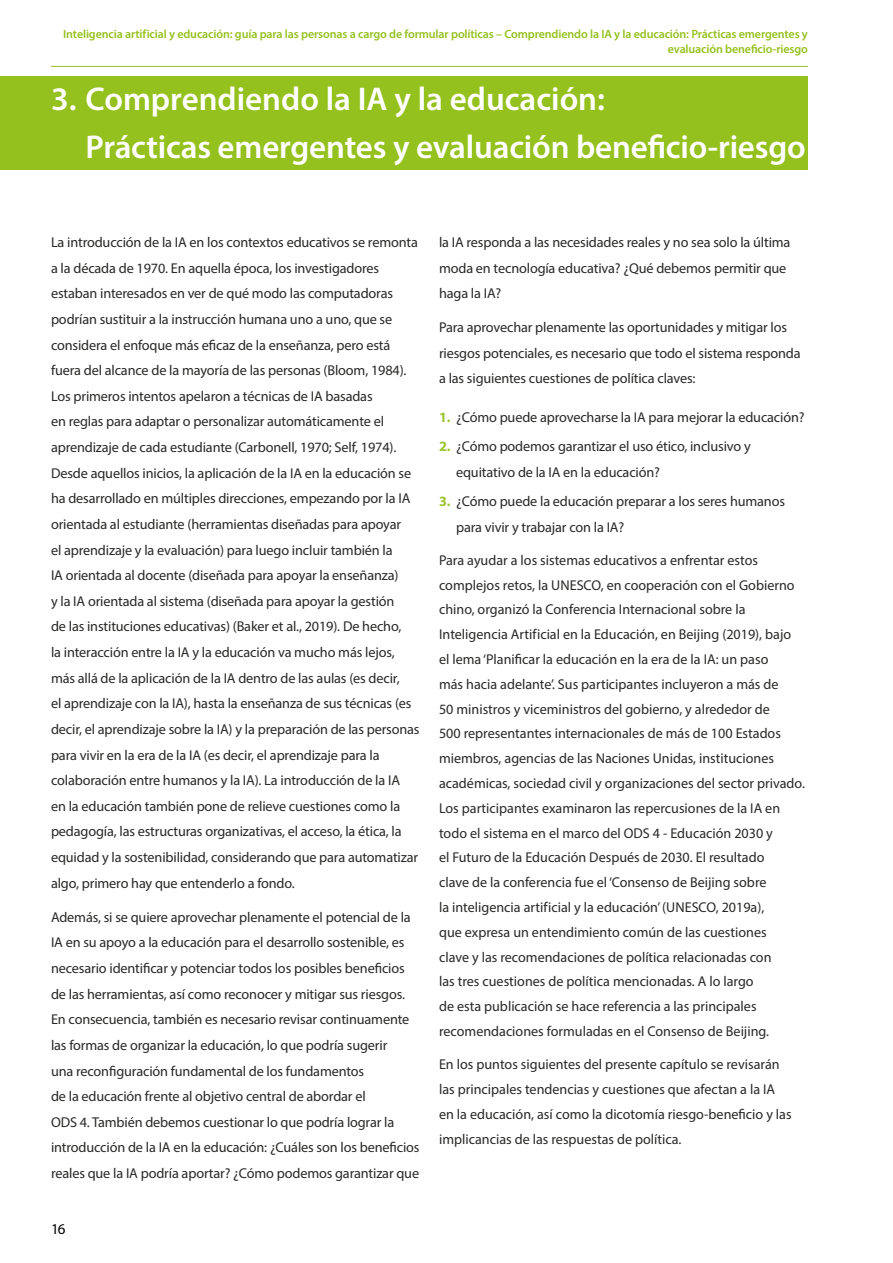
<style>
.page{position:relative;width:893px;height:1263px;background:#fff}
.page>*{position:absolute;margin:0;border:0;box-sizing:border-box;transform-origin:0 0}
.t1{font:600 33px/47.8px "Myriad Pro";letter-spacing:-.005em;color:#fff}
.t2{font:15px "Myriad Pro";color:#000}
.t3{font:14.25px/25.7px "Myriad Pro";letter-spacing:-.01em;color:#282827}
.t4{font:600 12px/15px "Myriad Pro";letter-spacing:-.01em;color:#95c11f;text-align:right}
.s1{font-weight:700;color:#9cc42e}
</style>
<div class="page">
<hr style="left:51px;top:66px;width:757px;height:1px;background:#95c11f">
<div style="left:0;top:77px;width:808px;height:93px;background:#95c11f"></div>
<p class="t4" style="left:63px;top:26px;width:746px">Inteligencia artificial y educación: guía para las personas a cargo de formular políticas – Comprendiendo la IA y la educación: Prácticas emergentes y evaluación beneficio-riesgo</p>
<h1 class="t1" style="left:86px;top:74px;width:722px;text-indent:-34px">3. Comprendiendo la IA y la educación:<br>Prácticas emergentes y evaluación beneficio-riesgo</h1>
<p class="t3" style="left:51px;top:229px;width:370px">La introducción de la IA en los contextos educativos se remonta a la década de 1970. En aquella época, los investigadores estaban interesados en ver de qué modo las computadoras podrían sustituir a la instrucción humana uno a uno, que se considera el enfoque más eficaz de la enseñanza, pero está fuera del alcance de la mayoría de las personas (Bloom, 1984).<br>Los primeros intentos apelaron a técnicas de IA basadas<br>en reglas para adaptar o personalizar automáticamente el aprendizaje de cada estudiante (Carbonell, 1970; Self, 1974).<br>Desde aquellos inicios, la aplicación de la IA en la educación se ha desarrollado en múltiples direcciones, empezando por la IA orientada al estudiante (herramientas diseñadas para apoyar<br>el aprendizaje y la evaluación) para luego incluir también la<br>IA orientada al docente (diseñada para apoyar la enseñanza)<br>y la IA orientada al sistema (diseñada para apoyar la gestión<br>de las instituciones educativas) (Baker et al., 2019). De hecho,<br>la interacción entre la IA y la educación va mucho más lejos, más allá de la aplicación de la IA dentro de las aulas (es decir,<br>el aprendizaje con la IA), hasta la enseñanza de sus técnicas (es decir, el aprendizaje sobre la IA) y la preparación de las personas para vivir en la era de la IA (es decir, el aprendizaje para la colaboración entre humanos y la IA). La introducción de la IA<br>en la educación también pone de relieve cuestiones como la pedagogía, las estructuras organizativas, el acceso, la ética, la equidad y la sostenibilidad, considerando que para automatizar algo, primero hay que entenderlo a fondo.</p>
<p class="t3" style="left:51px;top:904px;width:370px">Además, si se quiere aprovechar plenamente el potencial de la IA en su apoyo a la educación para el desarrollo sostenible, es necesario identificar y potenciar todos los posibles beneficios de las herramientas, así como reconocer y mitigar sus riesgos.<br>En consecuencia, también es necesario revisar continuamente las formas de organizar la educación, lo que podría sugerir<br>una reconfiguración fundamental de los fundamentos<br>de la educación frente al objetivo central de abordar el<br>ODS 4. También debemos cuestionar lo que podría lograr la introducción de la IA en la educación: ¿Cuáles son los beneficios reales que la IA podría aportar? ¿Cómo podemos garantizar que</p>
<p class="t2" style="left:51px;top:1220px;width:16px">16</p>
<p class="t3" style="left:439px;top:229px;width:353px">la IA responda a las necesidades reales y no sea solo la última moda en tecnología educativa? ¿Qué debemos permitir que haga la IA?</p>
<p class="t3" style="left:439px;top:314px;width:363px">Para aprovechar plenamente las oportunidades y mitigar los riesgos potenciales, es necesario que todo el sistema responda a las siguientes cuestiones de política claves:</p>
<p class="t3" style="left:439px;top:404px;width:367px"><span class="s1">1.</span> ¿Cómo puede aprovecharse la IA para mejorar la educación?</p>
<p class="t3" style="left:456px;top:433px;width:296px;text-indent:-17px"><span class="s1">2.</span> ¿Cómo podemos garantizar el uso ético, inclusivo y equitativo de la IA en la educación?</p>
<p class="t3" style="left:456px;top:488px;width:330px;text-indent:-17px"><span class="s1">3.</span> ¿Cómo puede la educación preparar a los seres humanos para vivir y trabajar con la IA?</p>
<p class="t3" style="left:439px;top:547px;width:367px;line-height:24.8px">Para ayudar a los sistemas educativos a enfrentar estos complejos retos, la UNESCO, en cooperación con el Gobierno chino, organizó la Conferencia Internacional sobre la Inteligencia Artificial en la Educación, en Beijing (2019), bajo el lema ‘Planificar la educación en la era de la IA: un paso<br>más hacia adelante’. Sus participantes incluyeron a más de<br>50 ministros y viceministros del gobierno, y alrededor de<br>500 representantes internacionales de más de 100 Estados miembros, agencias de las Naciones Unidas, instituciones académicas, sociedad civil y organizaciones del sector privado.<br>Los participantes examinaron las repercusiones de la IA en todo el sistema en el marco del ODS 4 - Educación 2030 y<br>el Futuro de la Educación Después de 2030. El resultado<br>clave de la conferencia fue el ‘Consenso de Beijing sobre<br>la inteligencia artificial y la educación’ (UNESCO, 2019a),<br>que expresa un entendimiento común de las cuestiones<br>clave y las recomendaciones de política relacionadas con<br>las tres cuestiones de política mencionadas. A lo largo<br>de esta publicación se hace referencia a las principales recomendaciones formuladas en el Consenso de Beijing.</p>
<p class="t3" style="left:439px;top:1052px;width:354px;line-height:24.8px">En los puntos siguientes del presente capítulo se revisarán las principales tendencias y cuestiones que afectan a la IA en la educación, así como la dicotomía riesgo-beneficio y las implicancias de las respuestas de política.</p>
</div>
